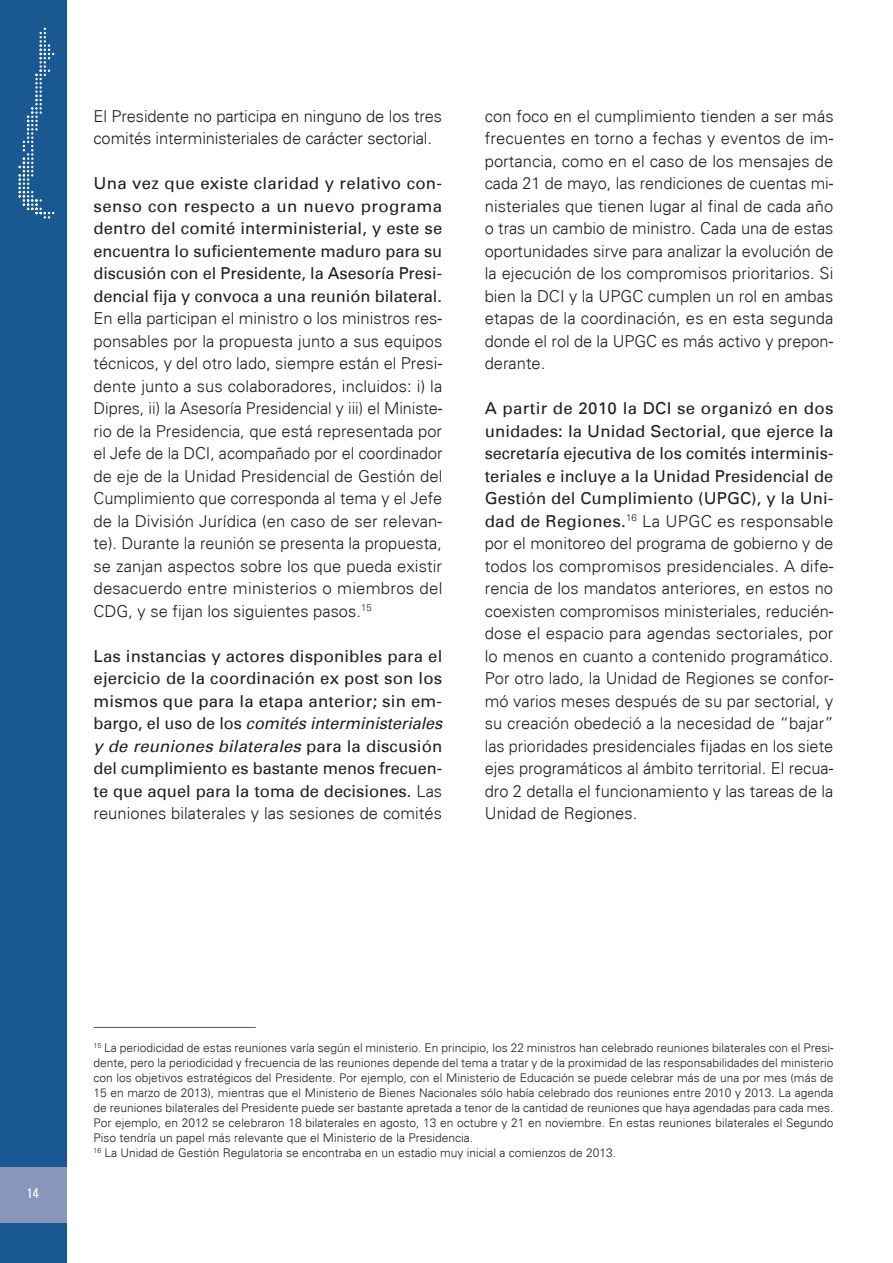
<style>
.page{position:relative;width:893px;height:1263px;background:#fff}
.page>*{position:absolute;margin:0;border:0;box-sizing:border-box;transform-origin:0 0}
.Sin_espaciado{font:300 16.5px/22.5px "Univers";color:#231f20;text-align:justify}
.Sin_espaciado-2{font:16.5px/22.5px "Univers";color:#231f20;text-align:justify}
.t1{font:condensed 13.5px "Univers";color:#fff}
.Endnote_text_OK{font:300 12px/15px "Univers";color:#231f20;text-align:justify}
.s1{font-weight:400}
.s2{font-style:italic}
.s3{font-weight:300}
</style>
<div class="page">
<div style="left:0;top:0;width:67px;height:1263px;background:#195890"></div>
<svg style="left:19px;top:28px;width:35px;height:191px"></svg>
<div style="left:0;top:1167px;width:67px;height:55px;background:#8996bb"></div>
<hr style="left:94px;top:1027px;width:162px;height:1px;background:#57585a">
<p class="Sin_espaciado" style="left:94px;top:104px;width:350px">El Presidente no participa en ninguno de los tres comités interministeriales de carácter sectorial.</p>
<p class="Sin_espaciado" style="left:94px;top:171px;width:350px"><span class="s1">Una vez que existe claridad y relativo con&shy;senso con respecto a un nuevo programa dentro del comité interministerial, y este se encuentra lo suficientemente maduro para su discusión con el Presidente, la Asesoría Presi&shy;dencial fija y convoca a una reunión bilateral.<br></span>En ella participan el ministro o los ministros res&shy;ponsables por la propuesta junto a sus equipos técnicos, y del otro lado, siempre están el Presi&shy;dente junto a sus colaboradores, incluidos: i) la Dipres, ii) la Asesoría Presidencial y iii) el Ministe&shy;rio de la Presidencia, que está representada por el Jefe de la DCI, acompañado por el coordinador de eje de la Unidad Presidencial de Gestión del Cumplimiento que corresponda al tema y el Jefe de la División Jurídica (en caso de ser relevan&shy;te). Durante la reunión se presenta la propuesta, se zanjan aspectos sobre los que pueda existir desacuerdo entre ministerios o miembros del CDG, y se fijan los siguientes pasos.<sup>15</sup></p>
<p class="Sin_espaciado-2" style="left:94px;top:644px;width:350px">Las instancias y actores disponibles para el ejercicio de la coordinación ex post son los mismos que para la etapa anterior; sin em&shy;bargo, el uso de los <span class="s2">comités interministeriales y de reuniones bilaterales</span> para la discusión del cumplimiento es bastante menos frecuen&shy;te que aquel para la toma de decisiones. <span class="s3">Las reuniones bilaterales y las sesiones de comités</span></p>
<p class="Sin_espaciado" style="left:485px;top:104px;width:350px">con foco en el cumplimiento tienden a ser más frecuentes en torno a fechas y eventos de im&shy;portancia, como en el caso de los mensajes de cada 21 de mayo, las rendiciones de cuentas mi&shy;nisteriales que tienen lugar al final de cada año o tras un cambio de ministro. Cada una de estas oportunidades sirve para analizar la evolución de la ejecución de los compromisos prioritarios. Si bien la DCI y la UPGC cumplen un rol en ambas etapas de la coordinación, es en esta segunda donde el rol de la UPGC es más activo y prepon&shy;derante.</p>
<p class="Sin_espaciado" style="left:485px;top:396px;width:350px"><span class="s1">A partir de 2010 la DCI se organizó en dos unidades: la Unidad Sectorial, que ejerce la secretaría ejecutiva de los comités interminis&shy;teriales e incluye a la Unidad Presidencial de Gestión del Cumplimiento (UPGC), y la Uni&shy;dad de Regiones.</span><sup>16</sup> La UPGC es responsable por el monitoreo del programa de gobierno y de todos los compromisos presidenciales. A dife&shy;rencia de los mandatos anteriores, en estos no coexisten compromisos ministeriales, reducién&shy;dose el espacio para agendas sectoriales, por lo menos en cuanto a contenido programático.<br>Por otro lado, la Unidad de Regiones se confor&shy;mó varios meses después de su par sectorial, y su creación obedeció a la necesidad de “bajar” las prioridades presidenciales fijadas en los siete ejes programáticos al ámbito territorial. El recua&shy;dro 2 detalla el funcionamiento y las tareas de la Unidad de Regiones.</p>
<p class="t1" style="left:27px;top:1184px;width:13px">14</p>
<p class="Endnote_text_OK" style="left:94px;top:1039px;width:741px"><sup>15</sup> La periodicidad de estas reuniones varía según el ministerio. En principio, los 22 ministros han celebrado reuniones bilaterales con el Presi&shy;dente, pero la periodicidad y frecuencia de las reuniones depende del tema a tratar y de la proximidad de las responsabilidades del ministerio con los objetivos estratégicos del Presidente. Por ejemplo, con el Ministerio de Educación se puede celebrar más de una por mes (más de 15 en marzo de 2013), mientras que el Ministerio de Bienes Nacionales sólo había celebrado dos reuniones entre 2010 y 2013. La agenda de reuniones bilaterales del Presidente puede ser bastante apretada a tenor de la cantidad de reuniones que haya agendadas para cada mes.<br>Por ejemplo, en 2012 se celebraron 18 bilaterales en agosto, 13 en octubre y 21 en noviembre. En estas reuniones bilaterales el Segundo Piso tendría un papel más relevante que el Ministerio de la Presidencia.</p>
<p class="Endnote_text_OK" style="left:94px;top:1144px;width:524px"><sup>16</sup> La Unidad de Gestión Regulatoria se encontraba en un estadio muy inicial a comienzos de 2013.</p>
</div>
